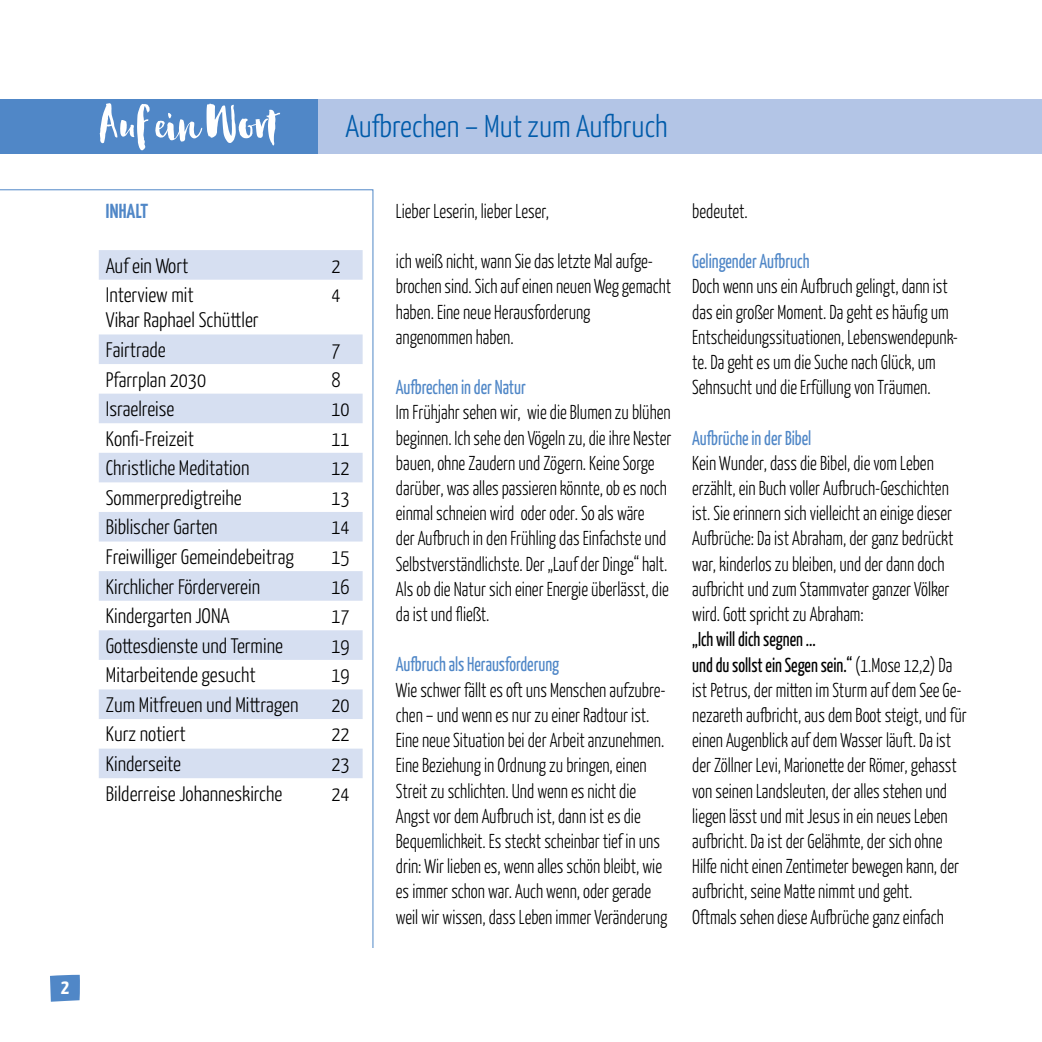
<style>
.page{position:relative;width:1042px;height:1042px;background:#fff}
.page>*{position:absolute;margin:0;border:0;box-sizing:border-box;transform-origin:0 0}
.t1{font:300 31.5px "Yanone Kaffeesatz";color:#005baa}
.t2{font:300 21px/25.2px "Yanone Kaffeesatz";color:#000}
.t3{font:700 21px "Yanone Kaffeesatz";color:#fff}
.t4{font:700 20.3px "Yanone Kaffeesatz";letter-spacing:.01em;color:#5087c7}
.t5{font:300 20.12px/25.2px "Yanone Kaffeesatz";color:#000;scale:.89 1}
.t6{font:20.12px "Yanone Kaffeesatz";color:#5087c7;scale:.89 1}
.s1{font-family:"Habanerosuli";font-weight:400;font-size:56px;color:#fff}
.s2{font-weight:400}
</style>
<div class="page">
<svg style="left:50px;top:975px;width:30px;height:26px"></svg>
<div style="left:0;top:99px;width:1042px;height:55px;background:#b3c5e6"></div>
<div style="left:0;top:99px;width:317px;height:55px;background:#5087c7"></div>
<svg style="left:0;top:189px;width:374px;height:759px"></svg>
<p class="t3" style="left:61px;top:974px;width:10px">2</p>
<h1 class="t1" style="left:99px;top:107px;width:570px"><span class="s1">Auf ein Wort</span> Aufbrechen – Mut zum Aufbruch</h1>
<p class="t4" style="left:106px;top:198px;width:44px">Inhalt</p>
<p class="t2" style="left:106px;top:252px;width:84px">Auf ein Wort</p>
<p class="t2" style="left:331px;top:252px;width:11px">2</p>
<p class="t2" style="left:106px;top:282px;width:154px">Interview mit<br>Vikar Raphael Schüttler</p>
<p class="t2" style="left:331px;top:282px;width:11px">4</p>
<p class="t2" style="left:106px;top:336px;width:61px">Fairtrade</p>
<p class="t2" style="left:331px;top:336px;width:11px">7</p>
<p class="t2" style="left:106px;top:366px;width:102px">Pfarrplan 2030</p>
<p class="t2" style="left:331px;top:366px;width:11px">8</p>
<p class="t2" style="left:106px;top:395px;width:70px">Israelreise</p>
<p class="t2" style="left:331px;top:395px;width:20px">10</p>
<p class="t2" style="left:106px;top:425px;width:90px">Konfi-Freizeit</p>
<p class="t2" style="left:331px;top:425px;width:20px">11</p>
<p class="t2" style="left:106px;top:455px;width:145px">Christliche Meditation</p>
<p class="t2" style="left:331px;top:455px;width:20px">12</p>
<p class="t2" style="left:106px;top:484px;width:137px">Sommerpredigtreihe</p>
<p class="t2" style="left:331px;top:484px;width:20px">13</p>
<p class="t2" style="left:106px;top:514px;width:113px">Biblischer Garten</p>
<p class="t2" style="left:331px;top:514px;width:20px">14</p>
<p class="t2" style="left:106px;top:543px;width:189px">Freiwilliger Gemeindebeitrag</p>
<p class="t2" style="left:331px;top:543px;width:20px">15</p>
<p class="t2" style="left:106px;top:573px;width:156px">Kirchlicher Förderverein</p>
<p class="t2" style="left:331px;top:573px;width:20px">16</p>
<p class="t2" style="left:106px;top:602px;width:125px">Kindergarten JONA</p>
<p class="t2" style="left:331px;top:602px;width:20px">17</p>
<p class="t2" style="left:106px;top:632px;width:179px">Gottesdienste und Termine</p>
<p class="t2" style="left:331px;top:632px;width:20px">19</p>
<p class="t2" style="left:106px;top:662px;width:151px">Mitarbeitende gesucht</p>
<p class="t2" style="left:331px;top:662px;width:20px">19</p>
<p class="t2" style="left:106px;top:691px;width:194px">Zum Mitfreuen und Mittragen</p>
<p class="t2" style="left:331px;top:691px;width:20px">20</p>
<p class="t2" style="left:106px;top:721px;width:81px">Kurz notiert</p>
<p class="t2" style="left:331px;top:721px;width:20px">22</p>
<p class="t2" style="left:106px;top:750px;width:77px">Kinderseite</p>
<p class="t2" style="left:331px;top:750px;width:20px">23</p>
<p class="t2" style="left:106px;top:780px;width:178px">Bilderreise Johanneskirche</p>
<p class="t2" style="left:331px;top:780px;width:20px">24</p>
<p class="t5" style="left:396px;top:198px;width:174px">Lieber Leserin, lieber Leser,</p>
<p class="t5" style="left:396px;top:248px;width:311px">ich weiß nicht, wann Sie das letzte Mal aufge&shy;brochen sind. Sich auf einen neuen Weg gemacht haben. Eine neue Herausforderung angenommen haben.</p>
<p class="t6" style="left:396px;top:375px;width:147px">Aufbrechen in der Natur</p>
<p class="t5" style="left:396px;top:399px;width:311px">Im Frühjahr sehen wir, wie die Blumen zu blühen beginnen. Ich sehe den Vögeln zu, die ihre Nester bauen, ohne Zaudern und Zögern. Keine Sorge darüber, was alles passieren könnte, ob es noch einmal schneien wird oder oder. So als wäre<br>der Aufbruch in den Frühling das Einfachste und Selbstverständlichste. Der „Lauf der Dinge“ halt.<br>Als ob die Natur sich einer Energie überlässt, die da ist und fließt.</p>
<p class="t6" style="left:396px;top:652px;width:185px">Aufbruch als Herausforderung</p>
<p class="t5" style="left:396px;top:676px;width:306px">Wie schwer fällt es oft uns Menschen aufzubre&shy;chen – und wenn es nur zu einer Radtour ist.<br>Eine neue Situation bei der Arbeit anzunehmen.<br>Eine Beziehung in Ordnung zu bringen, einen Streit zu schlichten. Und wenn es nicht die Angst vor dem Aufbruch ist, dann ist es die Bequemlichkeit. Es steckt scheinbar tief in uns drin: Wir lieben es, wenn alles schön bleibt, wie es immer schon war. Auch wenn, oder gerade weil wir wissen, dass Leben immer Veränderung</p>
<p class="t5" style="left:692px;top:198px;width:64px">bedeutet.</p>
<p class="t6" style="left:692px;top:249px;width:133px">Gelingender Aufbruch</p>
<p class="t5" style="left:692px;top:273px;width:300px">Doch wenn uns ein Aufbruch gelingt, dann ist das ein großer Moment. Da geht es häufig um Entscheidungssituationen, Lebenswendepunk&shy;te. Da geht es um die Suche nach Glück, um Sehnsucht und die Erfüllung von Träumen.</p>
<p class="t6" style="left:692px;top:425px;width:135px">Aufbrüche in der Bibel</p>
<p class="t5" style="left:692px;top:450px;width:295px">Kein Wunder, dass die Bibel, die vom Leben erzählt, ein Buch voller Aufbruch-Geschichten ist. Sie erinnern sich vielleicht an einige dieser Aufbrüche: Da ist Abraham, der ganz bedrückt war, kinderlos zu bleiben, und der dann doch aufbricht und zum Stammvater ganzer Völker wird. Gott spricht zu Abraham:</p>
<p class="t5" style="left:692px;top:626px;width:310px"><span class="s2">„Ich will dich segnen ...<br>und du sollst ein Segen sein.“</span> (1.Mose 12,2) Da ist Petrus, der mitten im Sturm auf dem See Ge&shy;nezareth aufbricht, aus dem Boot steigt, und für einen Augenblick auf dem Wasser läuft. Da ist der Zöllner Levi, Marionette der Römer, gehasst von seinen Landsleuten, der alles stehen und liegen lässt und mit Jesus in ein neues Leben aufbricht. Da ist der Gelähmte, der sich ohne Hilfe nicht einen Zentimeter bewegen kann, der aufbricht, seine Matte nimmt und geht.<br>Oftmals sehen diese Aufbrüche ganz einfach</p>
</div>
